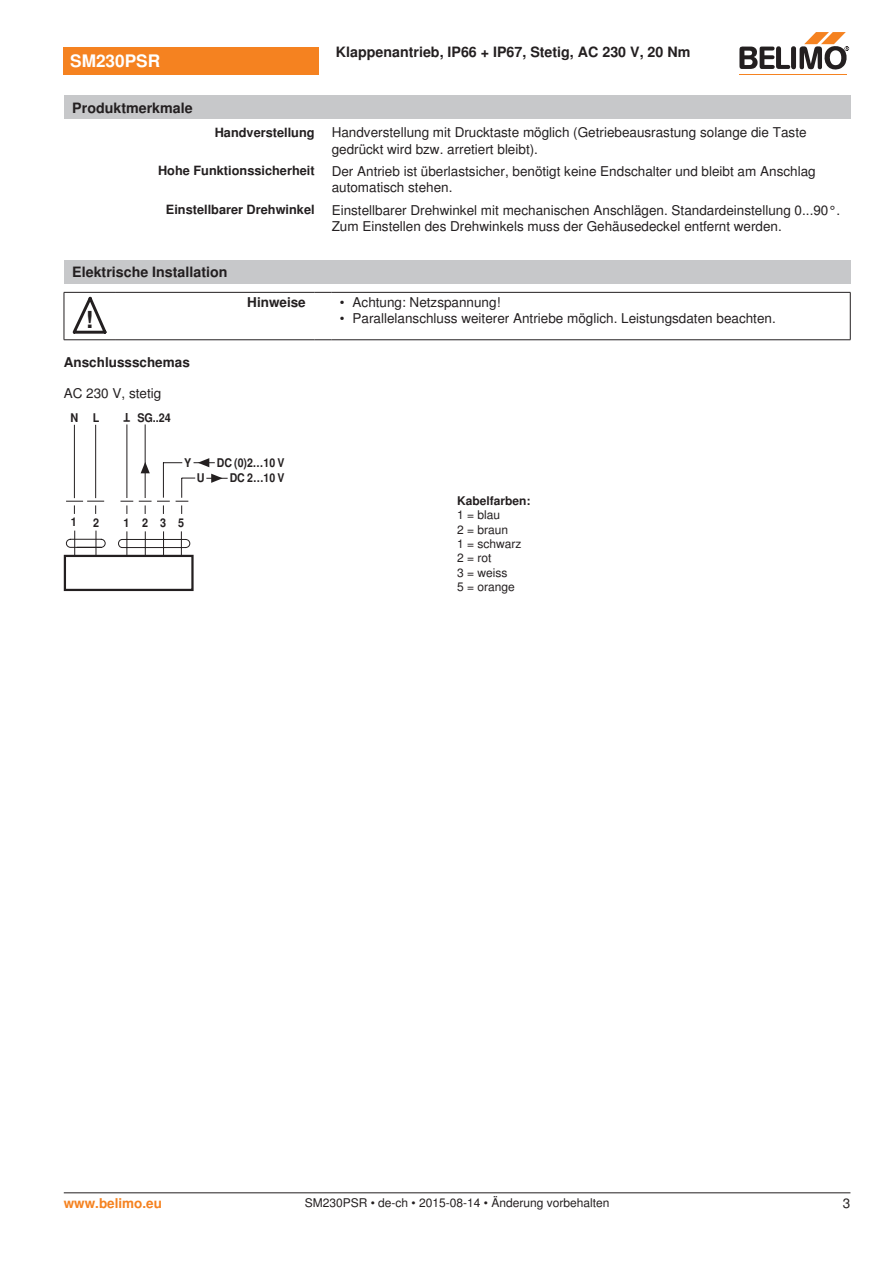
<style>
.page{position:relative;width:893px;height:1263px;background:#fff}
.page>*{position:absolute;margin:0;border:0;box-sizing:border-box;transform-origin:0 0}
.t1{font:700 23.55px "Nimbus Sans BEL";color:#231f20}
.t2{font:700 17.25px "Nimbus Sans BEL";color:#fff}
.t3{font:700 14.25px "Nimbus Sans BEL";color:#231f20}
.t4{font:13.5px/16.2px "Nimbus Sans BEL";color:#231f20}
.t5{font:700 13.5px "Nimbus Sans BEL";color:#231f20}
.t6{font:700 13.5px "Nimbus Sans BEL";color:#f58220}
.t7{font:700 12.75px "Nimbus Sans BEL";color:#231f20}
.t8{font:12px/14.4px "Nimbus Sans BEL";color:#231f20}
.t9{font:700 12px "Nimbus Sans BEL";color:#231f20;scale:.9 1}
.t10{font:700 12px/15.5px "Nimbus Sans BEL";color:#231f20;text-align:right;scale:.88 1}
.t11{font:700 12px "Nimbus Sans BEL";color:#231f20}
</style>
<div class="page">
<div style="left:64px;top:260px;width:786px;height:24px;background:#c7c8ca"></div>
<hr style="left:64px;top:293px;width:1px;height:47px;background:#231f20">
<hr style="left:850px;top:293px;width:1px;height:47px;background:#231f20">
<hr style="left:64px;top:292px;width:51px;height:1px;background:#231f20">
<hr style="left:115px;top:292px;width:199px;height:1px;background:#231f20">
<svg style="left:314px;top:292px;width:17px;height:1px"></svg>
<hr style="left:331px;top:292px;width:519px;height:1px;background:#231f20">
<hr style="left:64px;top:339px;width:51px;height:1px;background:#231f20">
<hr style="left:115px;top:339px;width:199px;height:1px;background:#231f20">
<svg style="left:314px;top:339px;width:17px;height:1px"></svg>
<hr style="left:331px;top:339px;width:519px;height:1px;background:#231f20">
<svg style="left:73px;top:297px;width:34px;height:37px"></svg>
<hr style="left:74px;top:425px;width:1px;height:73px;background:#231f20">
<hr style="left:95px;top:425px;width:1px;height:73px;background:#231f20">
<svg style="left:66px;top:501px;width:38px;height:13px"></svg>
<div style="left:64px;top:555px;width:130px;height:36px;border:2px solid #231f20"></div>
<svg style="left:66px;top:531px;width:40px;height:25px"></svg>
<svg style="left:118px;top:424px;width:110px;height:132px"></svg>
<div style="left:64px;top:47px;width:255px;height:27px;background:#f58220"></div>
<hr style="left:739px;top:74px;width:107px;height:1px;background:#f58220">
<svg style="left:739px;top:32px;width:110px;height:38px"></svg>
<div style="left:64px;top:96px;width:786px;height:23px;background:#c7c8ca"></div>
<hr style="left:64px;top:1192px;width:786px;height:1px;background:#231f20">
<p class="t2" style="left:70px;top:51px;width:92px">SM230PSR</p>
<p class="t3" style="left:72px;top:99px;width:122px">Produktmerkmale</p>
<p class="t3" style="left:336px;top:44px;width:356px">Klappenantrieb, IP66 + IP67, Stetig, AC 230 V, 20 Nm</p>
<p class="t7" style="left:215px;top:125px;width:101px">Handverstellung</p>
<p class="t4" style="left:332px;top:125px;width:476px">Handverstellung mit Drucktaste möglich (Getriebeausrastung solange die Taste gedrückt wird bzw. arretiert bleibt).</p>
<p class="t7" style="left:158px;top:163px;width:158px">Hohe Funktionssicherheit</p>
<p class="t4" style="left:332px;top:163px;width:485px">Der Antrieb ist überlastsicher, benötigt keine Endschalter und bleibt am Anschlag automatisch stehen.</p>
<p class="t7" style="left:166px;top:202px;width:150px">Einstellbarer Drehwinkel</p>
<p class="t4" style="left:332px;top:202px;width:510px">Einstellbarer Drehwinkel mit mechanischen Anschlägen. Standardeinstellung 0...90°.<br>Zum Einstellen des Drehwinkels muss der Gehäusedeckel entfernt werden.</p>
<p class="t3" style="left:72px;top:264px;width:157px">Elektrische Installation</p>
<h1 class="t1" style="left:86px;top:305px;width:9px">!</h1>
<p class="t5" style="left:247px;top:294px;width:60px">Hinweise</p>
<p class="t4" style="left:340px;top:294px;width:162px">• Achtung: Netzspannung!</p>
<p class="t4" style="left:340px;top:310px;width:437px">• Parallelanschluss weiterer Antriebe möglich. Leistungsdaten beachten.</p>
<p class="t5" style="left:64px;top:354px;width:128px">Anschlussschemas</p>
<p class="t4" style="left:64px;top:385px;width:99px">AC 230 V, stetig</p>
<p class="t9" style="left:70px;top:410px;width:34px">N L</p>
<p class="t9" style="left:71px;top:515px;width:8px">1</p>
<p class="t9" style="left:93px;top:515px;width:8px">2</p>
<p class="t9" style="left:130px;top:424px;width:9px;rotate:-180deg">T</p>
<p class="t9" style="left:137px;top:410px;width:39px">SG..24</p>
<p class="t9" style="left:184px;top:455px;width:10px">Y</p>
<p class="t9" style="left:197px;top:471px;width:10px">U</p>
<p class="t10" style="left:217px;top:455px;width:79px">DC (0)2…10 V<br>DC 2…10 V</p>
<p class="t9" style="left:124px;top:515px;width:69px">1235</p>
<p class="t11" style="left:457px;top:493px;width:75px">Kabelfarben:</p>
<p class="t8" style="left:457px;top:508px;width:66px">1 = blau<br>2 = braun<br>1 = schwarz<br>2 = rot<br>3 = weiss<br>5 = orange</p>
<p class="t6" style="left:64px;top:1195px;width:100px">www.belimo.eu</p>
<p class="t8" style="left:305px;top:1196px;width:306px">SM230PSR • de-ch • 2015-08-14 • Änderung vorbehalten</p>
<p class="t4" style="left:843px;top:1196px;width:9px">3</p>
</div>
